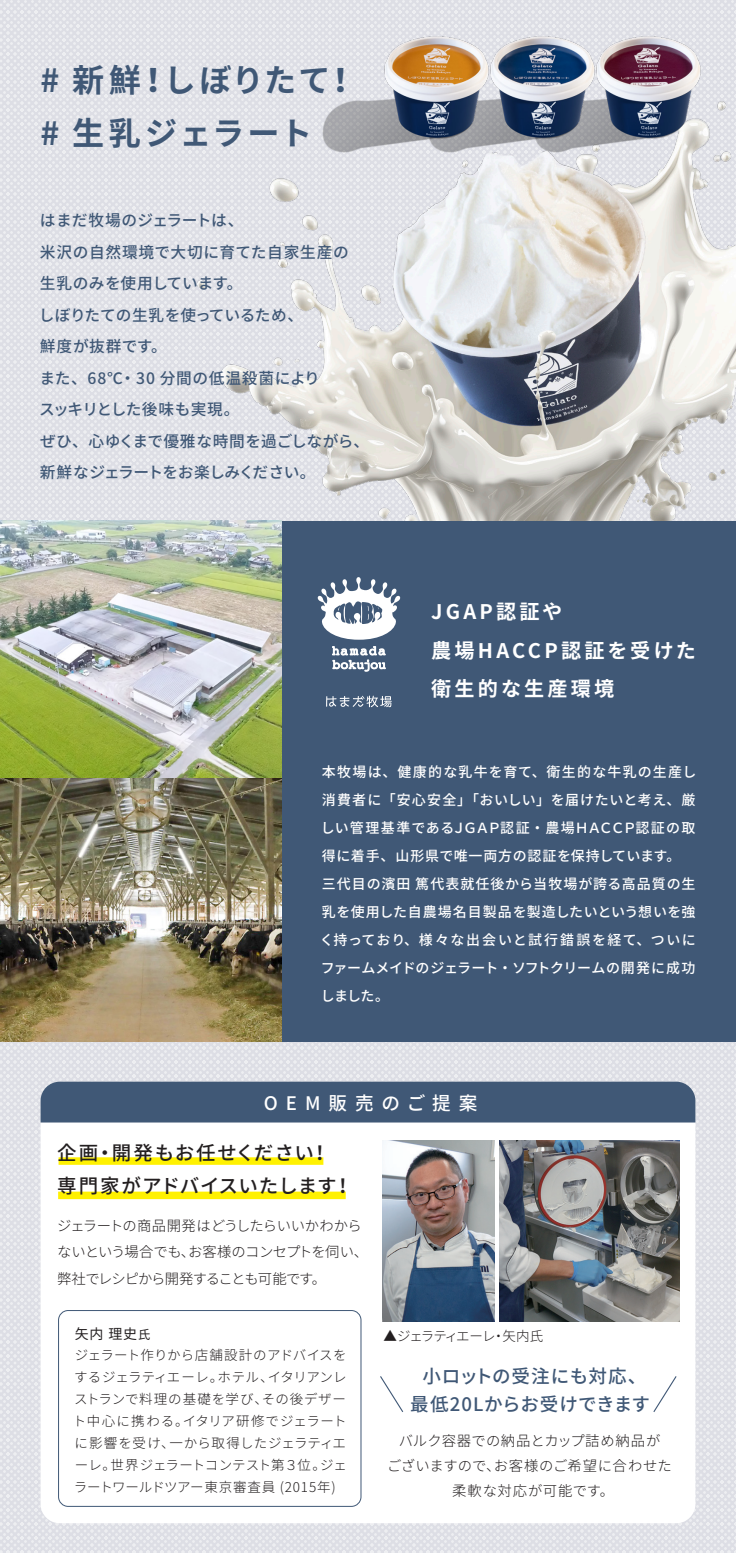
<style>
.page{position:relative;width:736px;height:1553px;background:#fff}
.page>*{position:absolute;margin:0;border:0;box-sizing:border-box;transform-origin:0 0}
.t1{font:700 32.2px/53.6px "Noto Sans CJ Kjp";letter-spacing:.075em;color:#405876}
.t2{font:700 20.12px/38.5px "Noto Sans CJ Kjp";letter-spacing:.16em;color:#fff}
.t3{font:500 19.6px/33.1px "Noto Sans CJ Kjp";letter-spacing:.035em;color:#231f20}
.t4{font:500 18.55px/28.5px "Noto Sans CJ Kjp";letter-spacing:.04em;color:#405876;text-align:center}
.t5{font:500 18.55px "Noto Sans CJ Kjp";letter-spacing:.43em;color:#fff}
.t6{font:500 15.75px/31.5px "Noto Sans CJ Kjp";letter-spacing:.015em;color:#405876}
.t7{font:300 14.35px/26.6px "Noto Sans CJ Kjp";letter-spacing:-.05em;color:#231f20}
.t8{font:300 14.35px/25.4px "Noto Sans CJ Kjp";letter-spacing:.04em;color:#231f20;text-align:center}
.t9{font:500 14px/28px "Noto Sans CJ Kjp";letter-spacing:.06em;color:#fff}
.t10{font:14px "Noto Sans CJ Kjp";color:#231f20}
.t11{font:300 13.47px/21.9px "Noto Sans CJ Kjp";letter-spacing:-.015em;color:#231f20;text-align:justify}
.t12{font:300 13.47px "Noto Sans CJ Kjp";letter-spacing:-.085em;color:#231f20}
.s1{font-size:12.25px}
</style>
<div class="page">
<div style="left:0;top:0;width:736px;height:1553px;background:linear-gradient(to right,#e2e3e9,#e2e3e9)"></div>
<div style="left:41px;top:1081px;width:654px;height:442px;background:#fff;border-radius:19px"></div>
<img style="left:164px;top:95px;width:572px;height:426px">
<div style="left:41px;top:1081px;width:654px;height:41px;background:#405876"></div>
<img style="left:595px;top:35px;width:106px;height:119px">
<img style="left:489px;top:35px;width:106px;height:119px">
<div style="left:59px;top:1157px;width:264px;height:8px;background:#fff101"></div>
<div style="left:58px;top:1191px;width:288px;height:8px;background:#fff101"></div>
<img style="left:320px;top:35px;width:169px;height:119px">
<div style="left:58px;top:1310px;width:303px;height:196px;border:1px solid #405876;border-radius:10px"></div>
<img style="left:383px;top:1141px;width:111px;height:180px">
<img style="left:499px;top:1141px;width:180px;height:180px">
<svg style="left:380px;top:1376px;width:24px;height:36px"></svg>
<svg style="left:653px;top:1376px;width:24px;height:36px"></svg>
<div style="left:0;top:521px;width:736px;height:521px;background:#405876"></div>
<svg style="left:317px;top:577px;width:83px;height:63px"></svg>
<svg style="left:332px;top:646px;width:54px;height:25px"></svg>
<svg style="left:326px;top:695px;width:66px;height:12px"></svg>
<img style="left:0;top:521px;width:281px;height:521px">
<h1 class="t1" style="left:41px;top:54px;width:318px"># 新鮮！しぼりたて！# 生乳ジェラート</h1>
<p class="t6" style="left:39px;top:205px;width:332px">はまだ牧場のジェラートは、<br>米沢の自然環境で大切に育てた自家生産の<br>生乳のみを使用しています。<br>しぼりたての生乳を使っているため、<br>鮮度が抜群です。<br>また、68℃・30 分間の低温殺菌により<br>スッキリとした後味も実現。<br>ぜひ、心ゆくまで優雅な時間を過ごしながら、新鮮なジェラートをお楽しみください。</p>
<h2 class="t2" style="left:431px;top:593px;width:266px">JGAP認証や<br>農場HACCP認証を受けた衛生的な生産環境</h2>
<p class="t9" style="left:320px;top:758px;width:378px">本牧場は、健康的な乳牛を育て、衛生的な牛乳の生産し消費者に「安心安全」「おいしい」を届けたいと考え、厳しい管理基準であるＪＧＡＰ認証・農場ＨＡＣＣＰ認証の取得に着手、山形県で唯一両方の認証を保持しています。<br>三代目の濱田 篤代表就任後から当牧場が誇る高品質の生乳を使用した自農場名目製品を製造したいという想いを強く持っており、様々な出会いと試行錯誤を経て、ついにファームメイドのジェラート・ソフトクリームの開発に成功しました。</p>
<h3 class="t5" style="left:264px;top:1093px;width:215px">OEM販売のご提案</h3>
<h3 class="t3" style="left:57px;top:1137px;width:297px">企画・開発もお任せください！専門家がアドバイスいたします！</h3>
<p class="t7" style="left:57px;top:1212px;width:312px">ジェラートの商品開発はどうしたらいいかわからないという場合でも、お客様のコンセプトを伺い、弊社でレシピから開発することも可能です。</p>
<p class="t10" style="left:75px;top:1325px;width:77px">矢内 理史<span class="s1">氏</span></p>
<p class="t11" style="left:73px;top:1345px;width:276px">ジェラート作りから店舗設計のアドバイスをするジェラティエーレ。ホテル、イタリアンレストランで料理の基礎を学び、その後デザート中心に携わる。イタリア研修でジェラートに影響を受け、一から取得したジェラティエーレ。世界ジェラートコンテスト第３位。ジェラートワールドツアー東京審査員 (2015年)</p>
<p class="t12" style="left:383px;top:1328px;width:162px">▲ジェラティエーレ・矢内氏</p>
<h3 class="t4" style="left:410px;top:1362px;width:241px">小ロットの受注にも対応、最低20Lからお受けできます</h3>
<p class="t8" style="left:387px;top:1428px;width:286px">バルク容器での納品とカップ詰め納品が<br>ございますので、お客様のご希望に合わせた柔軟な対応が可能です。</p>
</div>
